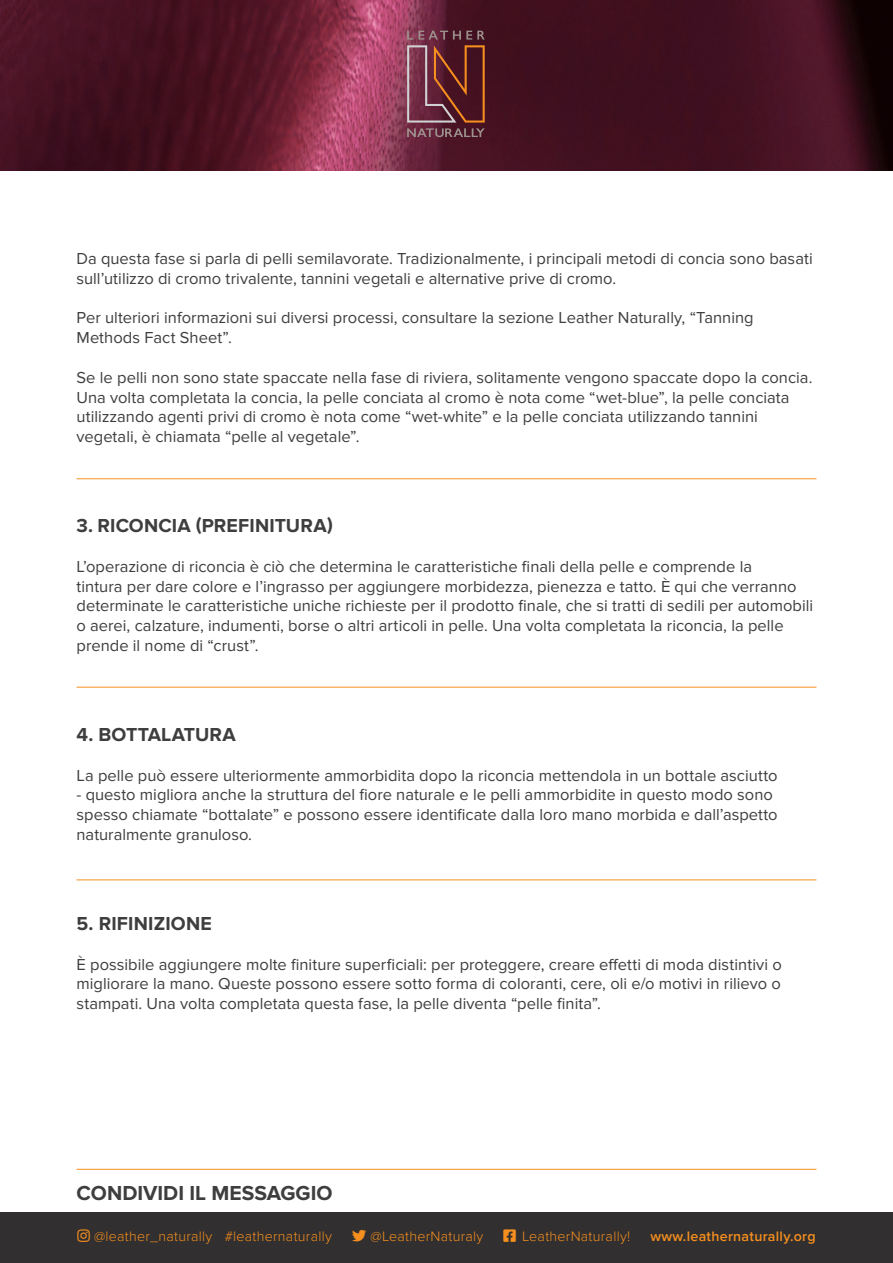
<style>
.page{position:relative;width:893px;height:1263px;background:#fff}
.page>*{position:absolute;margin:0;border:0;box-sizing:border-box;transform-origin:0 0}
.t1{font:700 21px "Proxima Nova";color:#3e3e3f}
.t2{font:700 19.5px "Proxima Nova";letter-spacing:.01em;color:#3e3e3f}
.t3{font:16.5px/19.8px "Proxima Nova";color:#3e3e3f}
.t4{font:300 14.25px "Proxima Nova";letter-spacing:.02em;color:#f68f1e}
.t5{font:600 14.25px "Proxima Nova";letter-spacing:.02em;color:#f68f1e}
</style>
<div class="page">
<img style="left:0;top:0;width:893px;height:170px">
<svg style="left:407px;top:31px;width:78px;height:106px;background:#6e353d"></svg>
<div style="left:0;top:1213px;width:893px;height:50px;background:#312f30"></div>
<hr style="left:77px;top:1169px;width:739px;height:1px;background:#f68f1e">
<hr style="left:77px;top:879px;width:739px;height:1px;background:#f68f1e">
<hr style="left:77px;top:478px;width:739px;height:1px;background:#f68f1e">
<hr style="left:77px;top:687px;width:739px;height:1px;background:#f68f1e">
<p class="t3" style="left:77px;top:249px;width:738px">Da questa fase si parla di pelli semilavorate. Tradizionalmente, i principali metodi di concia sono basati sull’utilizzo di cromo trivalente, tannini vegetali e alternative prive di cromo.</p>
<p class="t3" style="left:77px;top:308px;width:679px">Per ulteriori informazioni sui diversi processi, consultare la sezione Leather Naturally, “Tanning<br>Methods Fact Sheet”.</p>
<p class="t3" style="left:77px;top:368px;width:737px">Se le pelli non sono state spaccate nella fase di riviera, solitamente vengono spaccate dopo la concia.<br>Una volta completata la concia, la pelle conciata al cromo è nota come “wet-blue”, la pelle conciata utilizzando agenti privi di cromo è nota come “wet-white” e la pelle conciata utilizzando tannini vegetali, è chiamata “pelle al vegetale”.</p>
<p class="t2" style="left:77px;top:514px;width:258px">3. RICONCIA (PREFINITURA)</p>
<p class="t3" style="left:77px;top:557px;width:738px">L’operazione di riconcia è ciò che determina le caratteristiche finali della pelle e comprende la<br>tintura per dare colore e l’ingrasso per aggiungere morbidezza, pienezza e tatto. È qui che verranno determinate le caratteristiche uniche richieste per il prodotto finale, che si tratti di sedili per automobili o aerei, calzature, indumenti, borse o altri articoli in pelle. Una volta completata la riconcia, la pelle prende il nome di “crust”.</p>
<p class="t2" style="left:77px;top:723px;width:161px">4. BOTTALATURA</p>
<p class="t3" style="left:77px;top:765px;width:702px">La pelle può essere ulteriormente ammorbidita dopo la riconcia mettendola in un bottale asciutto</p>
<p class="t3" style="left:77px;top:785px;width:703px">- questo migliora anche la struttura del fiore naturale e le pelli ammorbidite in questo modo sono spesso chiamate “bottalate” e possono essere identificate dalla loro mano morbida e dall’aspetto naturalmente granuloso.</p>
<p class="t2" style="left:77px;top:912px;width:137px">5. RIFINIZIONE</p>
<p class="t3" style="left:77px;top:954px;width:707px;text-align:justify">È possibile aggiungere molte finiture superficiali: per proteggere, creare effetti di moda distintivi o migliorare la mano. Queste possono essere sotto forma di coloranti, cere, oli e/o motivi in rilievo o stampati. Una volta completata questa fase, la pelle diventa “pelle finita”.</p>
<p class="t1" style="left:77px;top:1181px;width:257px">CONDIVIDI IL MESSAGGIO</p>
<p class="t4" style="left:94px;top:1228px;width:239px">@leather_naturally #leathernaturally</p>
<p class="t4" style="left:371px;top:1228px;width:114px">@LeatherNaturaly</p>
<p class="t4" style="left:504px;top:1228px;width:128px">□□❑◆ LeatherNaturally!</p>
<p class="t5" style="left:650px;top:1228px;width:167px">www.leathernaturally.org</p>
</div>
